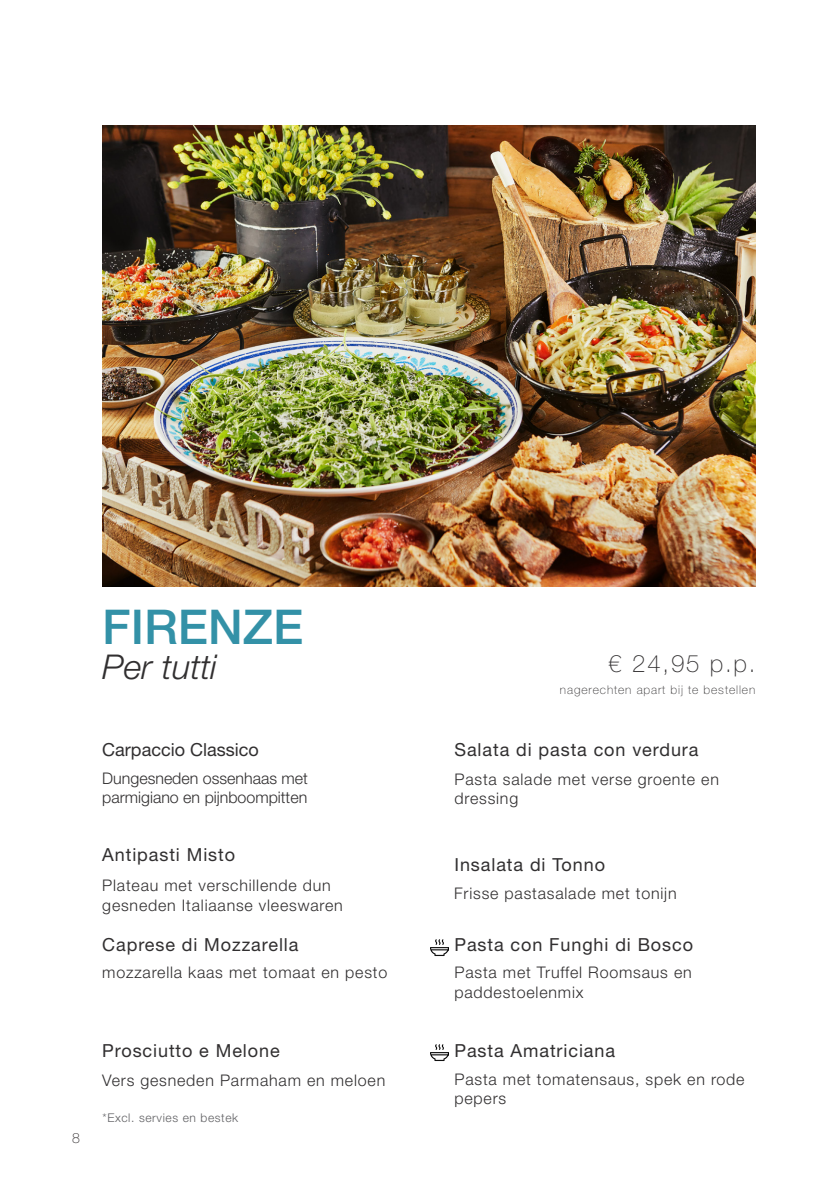
<style>
.page{position:relative;width:840px;height:1191px;background:#fff}
.page>*{position:absolute;margin:0;border:0;box-sizing:border-box;transform-origin:0 0}
.t1{font:500 48px "Helvetica Neue LT Std";color:#3391a7}
.t2{font:italic 300 34.2px "Helvetica Neue LT Std";color:#312f30}
.t3{font:100 24px "Helvetica Neue LT Std";color:#312f30}
.t4{font:18px "Helvetica Neue LT Std";letter-spacing:.05em;color:#312f30}
.t5{font:18px "Helvetica Neue LT Std";color:#312f30}
.t6{font:300 16px/19.2px "Helvetica Neue LT Std";letter-spacing:.05em;color:#312f30}
.t7{font:300 16px/19.2px "Helvetica Neue LT Std";color:#312f30}
.t8{font:100 14px "Helvetica Neue LT Std";color:#231f20}
.t9{font:100 12px "Helvetica Neue LT Std";letter-spacing:.075em;color:#312f30}
.t10{font:300 12px "Helvetica Neue LT Std";letter-spacing:.05em;color:#616164}
</style>
<div class="page">
<img style="left:102px;top:125px;width:653px;height:461px">
<img style="left:430px;top:939px;width:18px;height:17px">
<img style="left:430px;top:1044px;width:18px;height:17px">
<p class="t8" style="left:72px;top:1130px;width:9px">8</p>
<p class="t1" style="left:102px;top:598px;width:202px">FIRENZE</p>
<p class="t2" style="left:102px;top:646px;width:116px">Per tutti</p>
<p class="t3" style="left:608px;top:649px;width:148px">€ 24,95 p.p.</p>
<p class="t9" style="left:559px;top:683px;width:197px">nagerechten apart bij te bestellen</p>
<p class="t5" style="left:102px;top:739px;width:158px">Carpaccio Classico</p>
<p class="t7" style="left:102px;top:768px;width:207px">Dungesneden ossenhaas met parmigiano en pijnboompitten</p>
<p class="t4" style="left:102px;top:843px;width:134px">Antipasti Misto</p>
<p class="t6" style="left:102px;top:875px;width:230px">Plateau met verschillende dun</p>
<p class="t6" style="left:102px;top:895px;width:242px">gesneden Italiaanse vleeswaren</p>
<p class="t4" style="left:102px;top:934px;width:197px">Caprese di Mozzarella</p>
<p class="t6" style="left:102px;top:962px;width:286px">mozzarella kaas met tomaat en pesto</p>
<p class="t4" style="left:102px;top:1039px;width:179px">Prosciutto e Melone</p>
<p class="t6" style="left:102px;top:1070px;width:284px">Vers gesneden Parmaham en meloen</p>
<p class="t10" style="left:102px;top:1110px;width:137px">*Excl. servies en bestek</p>
<p class="t4" style="left:454px;top:739px;width:245px">Salata di pasta con verdura</p>
<p class="t6" style="left:454px;top:769px;width:266px">Pasta salade met verse groente en dressing</p>
<p class="t4" style="left:454px;top:853px;width:152px">Insalata di Tonno</p>
<p class="t6" style="left:454px;top:883px;width:224px">Frisse pastasalade met tonijn</p>
<p class="t4" style="left:454px;top:934px;width:240px">Pasta con Funghi di Bosco</p>
<p class="t6" style="left:454px;top:962px;width:238px">Pasta met Truffel Roomsaus en</p>
<p class="t6" style="left:454px;top:982px;width:130px">paddestoelenmix</p>
<p class="t4" style="left:454px;top:1039px;width:162px">Pasta Amatriciana</p>
<p class="t6" style="left:454px;top:1068px;width:291px">Pasta met tomatensaus, spek en rode pepers</p>
</div>
